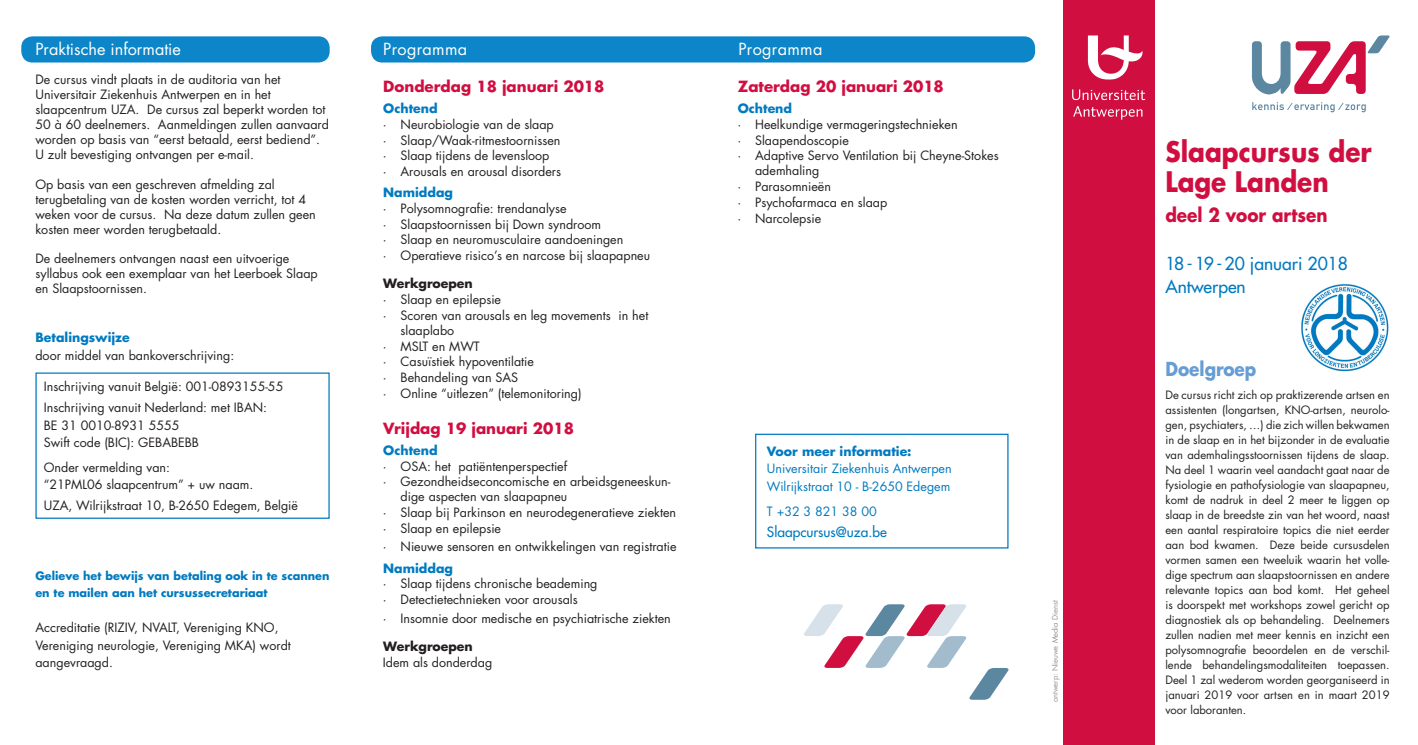
<style>
.page{position:relative;width:1418px;height:745px;background:#fff}
.page>*{position:absolute;margin:0;border:0;box-sizing:border-box;transform-origin:0 0}
.t1{font:700 27.5px/30px "Futura Std";color:#d10e40;scale:.9 1}
.t2{font:700 18.75px "Futura Std";color:#d10e40;scale:.9 1}
.t3{font:700 18.75px "Futura Std";color:#659dd4;scale:.9 1}
.t4{font:17.5px "Futura";color:#007ac0}
.t5{font:16.25px "Futura Std";letter-spacing:.005em;color:#fff}
.t6{font:700 15px "Futura Std";color:#d10e40}
.t7{font:500 13.75px "Futura Std";color:#007ac0}
.t8{font:12.5px/15px "Futura Std";color:#231f20}
.t9{font:12.5px "Futura Std";color:#007ac0}
.t10{font:700 12.5px "Futura Std";color:#007ac0}
.t11{font:700 12.5px "Futura Std";color:#231f20}
.t12{font:11.25px/15px "Futura Std";color:#231f20;text-align:justify}
.t13{font:700 11.25px/17.5px "Futura Std";color:#007ac0}
.t14{font:7.5px "Futura Std";color:#939598}
.s1{font-weight:700;color:#007ac0}
.s2{font-family:"Futura"}
</style>
<div class="page">
<div style="left:21px;top:36px;width:309px;height:26px;background:#0c86c8;border-radius:11px"></div>
<div style="left:371px;top:36px;width:664px;height:26px;background:#0c86c8;border-radius:11px"></div>
<svg style="left:804px;top:604px;width:205px;height:95px"></svg>
<div style="left:755px;top:433px;width:253px;height:115px;border:1px solid #007ac0"></div>
<div style="left:1063px;top:0;width:91px;height:744px;background:#d10e40"></div>
<svg style="left:1072px;top:89px;width:73px;height:11px"></svg>
<svg style="left:1073px;top:106px;width:69px;height:14px"></svg>
<svg style="left:1087px;top:35px;width:56px;height:45px"></svg>
<img style="left:1301px;top:284px;width:87px;height:87px">
<svg style="left:1252px;top:102px;width:113px;height:10px"></svg>
<svg style="left:1251px;top:35px;width:138px;height:59px"></svg>
<p class="t5" style="left:35px;top:39px;width:147px">Praktische informatie</p>
<p class="t5" style="left:383px;top:39px;width:85px">Programma</p>
<p class="t5" style="left:738px;top:39px;width:85px">Programma</p>
<p class="t8" style="left:35px;top:72px;width:295px">De cursus vindt plaats in de auditoria van het Universitair Ziekenhuis Antwerpen en in het slaapcentrum UZA. De cursus zal beperkt worden tot 50 à 60 deelnemers. Aanmeldingen zullen aanvaard worden op basis van “eerst betaald, eerst bediend”.<br>U zult bevestiging ontvangen per e-mail.</p>
<p class="t8" style="left:35px;top:176px;width:282px">Op basis van een geschreven afmelding zal terugbetaling van de kosten worden verricht, tot 4 weken voor de cursus. Na deze datum zullen geen kosten meer worden terugbetaald.</p>
<p class="t8" style="left:35px;top:251px;width:284px">De deelnemers ontvangen naast een uitvoerige syllabus ook een exemplaar van het Leerboek Slaap en Slaapstoornissen.</p>
<p class="t8" style="left:35px;top:329px;width:200px;line-height:17.5px"><span class="s1">Betalingswijze<br></span>door middel van bankoverschrijving:</p>
<p class="t6" style="left:383px;top:76px;width:223px">Donderdag 18 januari 2018</p>
<p class="t10" style="left:383px;top:100px;width:56px">Ochtend</p>
<p class="t8" style="left:383px;top:117px;width:172px"><span class="s2">·</span> Neurobiologie van de slaap</p>
<p class="t8" style="left:383px;top:133px;width:179px"><span class="s2">·</span> Slaap/Waak-ritmestoornissen</p>
<p class="t8" style="left:383px;top:148px;width:168px"><span class="s2">·</span> Slaap tijdens de levensloop</p>
<p class="t8" style="left:383px;top:164px;width:180px"><span class="s2">·</span> Arousals en arousal disorders</p>
<p class="t10" style="left:383px;top:184px;width:71px">Namiddag</p>
<p class="t8" style="left:383px;top:201px;width:185px"><span class="s2">·</span> Polysomnografie: trendanalyse</p>
<p class="t8" style="left:383px;top:216px;width:220px"><span class="s2">·</span> Slaapstoornissen bij Down syndroom</p>
<p class="t8" style="left:383px;top:232px;width:242px"><span class="s2">·</span> Slaap en neuromusculaire aandoeningen</p>
<p class="t8" style="left:383px;top:248px;width:269px"><span class="s2">·</span> Operatieve risico’s en narcose bij slaapapneu</p>
<p class="t11" style="left:383px;top:275px;width:91px">Werkgroepen</p>
<p class="t8" style="left:383px;top:292px;width:120px"><span class="s2">·</span> Slaap en epilepsie</p>
<p class="t8" style="left:400px;top:307px;width:249px;text-indent:-18px"><span class="s2">·</span> Scoren van arousals en leg movements in het slaaplabo</p>
<p class="t8" style="left:383px;top:338px;width:98px"><span class="s2">·</span> MSLT en MWT</p>
<p class="t8" style="left:383px;top:354px;width:153px"><span class="s2">·</span> Casuïstiek hypoventilatie</p>
<p class="t8" style="left:383px;top:370px;width:137px"><span class="s2">·</span> Behandeling van SAS</p>
<p class="t8" style="left:383px;top:385px;width:200px"><span class="s2">·</span> Online “uitlezen” (telemonitoring)</p>
<p class="t6" style="left:383px;top:418px;width:192px">Vrijdag 19 januari 2018</p>
<p class="t10" style="left:383px;top:441px;width:56px">Ochtend</p>
<p class="t8" style="left:383px;top:458px;width:186px"><span class="s2">·</span> OSA: het patiëntenperspectief</p>
<p class="t8" style="left:400px;top:474px;width:271px;text-indent:-18px"><span class="s2">·</span> Gezondheidseconcomische en arbeidsgeneeskun&shy;dige aspecten van slaapapneu</p>
<p class="t8" style="left:383px;top:504px;width:295px"><span class="s2">·</span> Slaap bij Parkinson en neurodegeneratieve ziekten</p>
<p class="t8" style="left:383px;top:520px;width:120px"><span class="s2">·</span> Slaap en epilepsie</p>
<p class="t8" style="left:383px;top:539px;width:295px"><span class="s2">·</span> Nieuwe sensoren en ontwikkelingen van registratie</p>
<p class="t10" style="left:383px;top:559px;width:71px">Namiddag</p>
<p class="t8" style="left:383px;top:576px;width:216px"><span class="s2">·</span> Slaap tijdens chronische beademing</p>
<p class="t8" style="left:383px;top:591px;width:196px"><span class="s2">·</span> Detectietechnieken voor arousals</p>
<p class="t8" style="left:383px;top:610px;width:289px"><span class="s2">·</span> Insomnie door medische en psychiatrische ziekten</p>
<p class="t11" style="left:383px;top:638px;width:91px">Werkgroepen</p>
<p class="t8" style="left:383px;top:654px;width:111px">Idem als donderdag</p>
<p class="t6" style="left:737px;top:76px;width:208px">Zaterdag 20 januari 2018</p>
<p class="t10" style="left:737px;top:100px;width:56px">Ochtend</p>
<p class="t8" style="left:737px;top:117px;width:222px"><span class="s2">·</span> Heelkundige vermageringstechnieken</p>
<p class="t8" style="left:737px;top:133px;width:113px"><span class="s2">·</span> Slaapendoscopie</p>
<p class="t8" style="left:755px;top:148px;width:245px;text-indent:-18px"><span class="s2">·</span> Adaptive Servo Ventilation bij Cheyne-Stokes ademhaling</p>
<p class="t8" style="left:737px;top:179px;width:95px"><span class="s2">·</span> Parasomnieën</p>
<p class="t8" style="left:737px;top:195px;width:151px"><span class="s2">·</span> Psychofarmaca en slaap</p>
<p class="t8" style="left:737px;top:210px;width:85px"><span class="s2">·</span> Narcolepsie</p>
<p class="t8" style="left:44px;top:379px;width:241px">Inschrijving vanuit België: 001-0893155-55</p>
<p class="t8" style="left:44px;top:399px;width:225px;line-height:17.5px">Inschrijving vanuit Nederland: met IBAN:<br>BE 31 0010-8931 5555</p>
<p class="t8" style="left:44px;top:435px;width:157px">Swift code (BIC): GEBABEBB</p>
<p class="t8" style="left:44px;top:458px;width:211px;line-height:17.5px">Onder vermelding van:<br>“21PML06 slaapcentrum” + uw naam.</p>
<p class="t8" style="left:44px;top:498px;width:256px">UZA, Wilrijkstraat 10, B-2650 Edegem, België</p>
<p class="t10" style="left:767px;top:442px;width:146px">Voor meer informatie:</p>
<p class="t9" style="left:767px;top:460px;width:186px">Universitair Ziekenhuis Antwerpen</p>
<p class="t9" style="left:767px;top:478px;width:185px">Wilrijkstraat 10 - B-2650 Edegem</p>
<p class="t9" style="left:767px;top:502px;width:111px">T +32 3 821 38 00</p>
<p class="t7" style="left:767px;top:522px;width:121px">Slaapcursus@uza.be</p>
<p class="t13" style="left:35px;top:566px;width:296px">Gelieve het bewijs van betaling ook in te scannen en te mailen aan het cursussecretariaat</p>
<p class="t8" style="left:35px;top:618px;width:257px;line-height:17.5px">Accreditatie (RIZIV, NVALT, Vereniging KNO,<br>Vereniging neurologie, Vereniging MKA) wordt aangevraagd.</p>
<p class="t14" style="left:1050px;top:702px;width:104px;rotate:-90deg">ontwerp: Nieuwe Media Dienst</p>
<p class="t1" style="left:1165px;top:137px;width:231px">Slaapcursus der<br>Lage Landen</p>
<p class="t2" style="left:1165px;top:203px;width:182px">deel 2 voor artsen</p>
<p class="t4" style="left:1165px;top:252px;width:184px">18 - 19 - 20 januari 2018</p>
<p class="t4" style="left:1165px;top:275px;width:82px">Antwerpen</p>
<p class="t3" style="left:1165px;top:357px;width:103px">Doelgroep</p>
<p class="t12" style="left:1165px;top:387px;width:226px">De cursus richt zich op praktizerende artsen en assistenten (longartsen, KNO-artsen, neurolo&shy;gen, psychiaters, …) die zich willen bekwamen in de slaap en in het bijzonder in de evaluatie van ademhalingsstoornissen tijdens de slaap.<br>Na deel 1 waarin veel aandacht gaat naar de fysiologie en pathofysiologie van slaapapneu, komt de nadruk in deel 2 meer te liggen op slaap in de breedste zin van het woord, naast een aantal respiratoire topics die niet eerder aan bod kwamen. Deze beide cursusdelen vormen samen een tweeluik waarin het volle&shy;dige spectrum aan slaapstoornissen en andere relevante topics aan bod komt. Het geheel is doorspekt met workshops zowel gericht op diagnostiek als op behandeling. Deelnemers zullen nadien met meer kennis en inzicht een polysomnografie beoordelen en de verschil&shy;lende behandelingsmodaliteiten toepassen.<br>Deel 1 zal wederom worden georganiseerd in januari 2019 voor artsen en in maart 2019 voor laboranten.</p>
</div>
